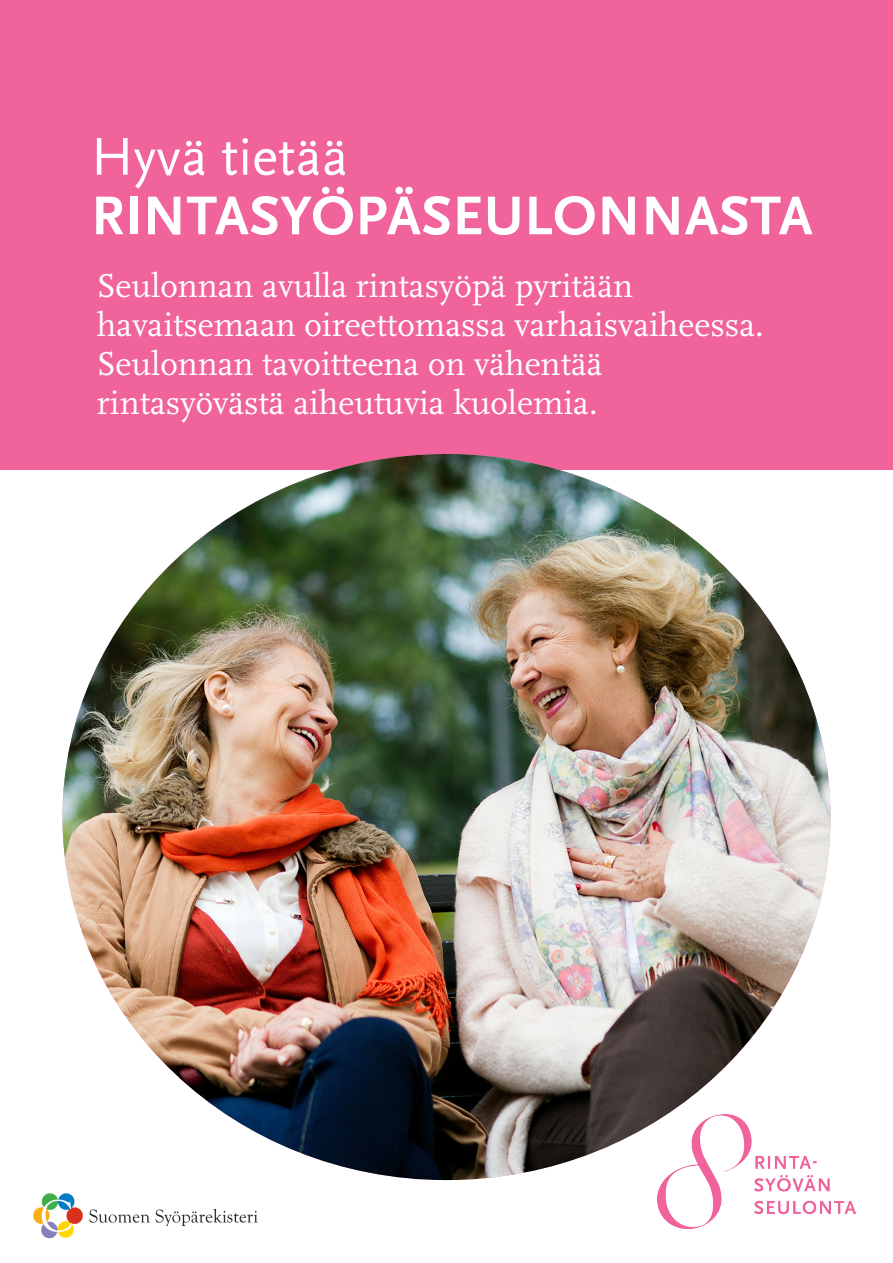
<style>
.page{position:relative;width:893px;height:1263px;background:#fff}
.page>*{position:absolute;margin:0;border:0;box-sizing:border-box;transform-origin:0 0}
.t1{font:700 57px "Scala Sans OT";letter-spacing:.01em;color:#fff}
.t2{font:55.5px "Scala Sans OT";color:#fff}
.t3{font:34.5px/39px "Scala OT";color:#fff}
</style>
<div class="page">
<div style="left:0;top:0;width:893px;height:470px;background:#f0639b"></div>
<img style="left:62px;top:454px;width:768px;height:726px">
<img style="left:33px;top:1193px;width:225px;height:46px">
<img style="left:658px;top:1114px;width:197px;height:114px">
<p class="t2" style="left:91px;top:127px;width:259px">Hyvä tietää</p>
<p class="t1" style="left:91px;top:184px;width:723px">RINTASYÖPÄSEULONNASTA</p>
<p class="t3" style="left:97px;top:267px;width:668px">Seulonnan avulla rintasyöpä pyritään havaitsemaan oireettomassa varhaisvaiheessa.<br>Seulonnan tavoitteena on vähentää</p>
<p class="t3" style="left:97px;top:384px;width:502px">rintasyövästä aiheutuvia kuolemia.</p>
</div>
